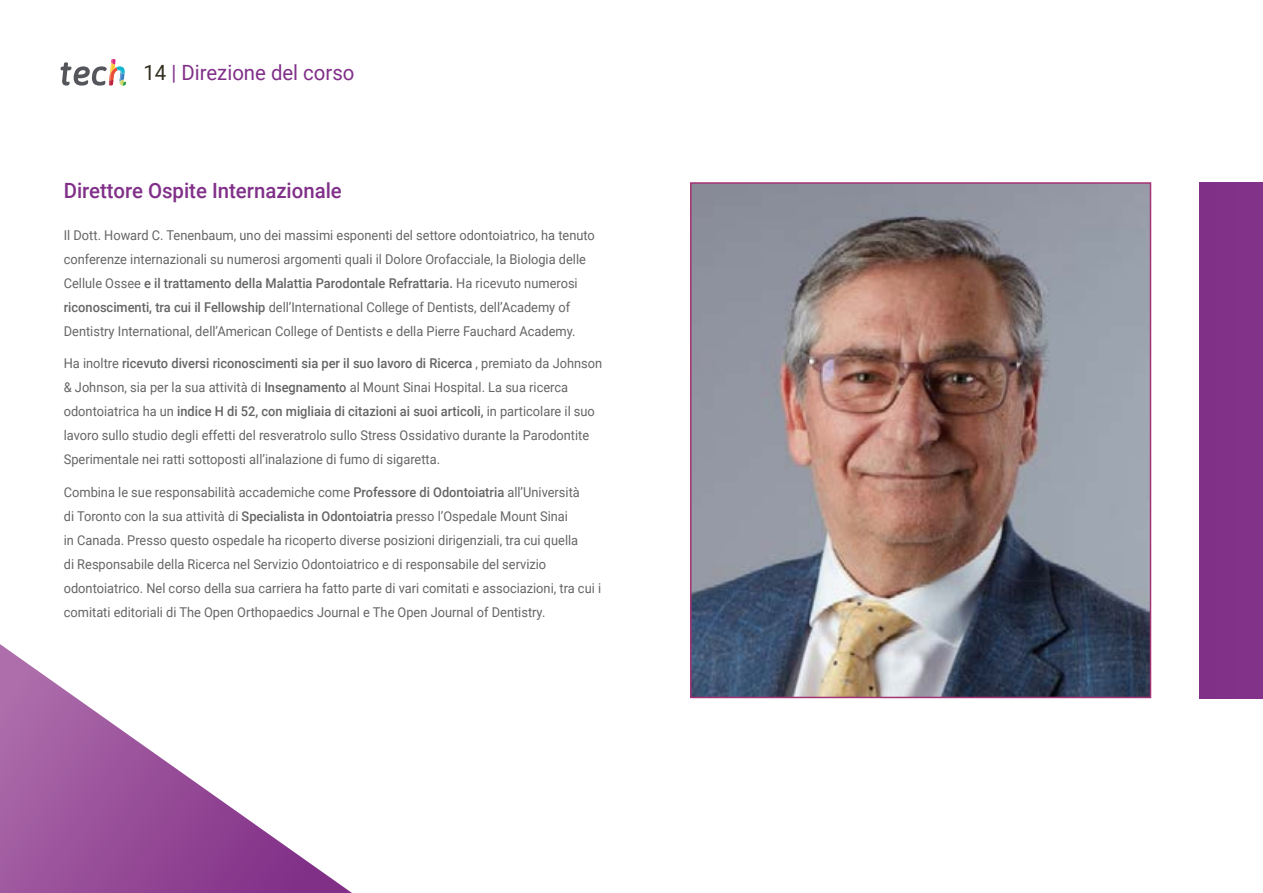
<style>
.page{position:relative;width:1263px;height:893px;background:#fff}
.page>*{position:absolute;margin:0;border:0;box-sizing:border-box;transform-origin:0 0}
.t1{font:500 21px "Roboto";color:#813089}
.t2{font:21px "Roboto";color:#813089}
.t3{font:13.5px/24px "Roboto";color:#656565;scale:.95 1}
.s1{color:#312e20}
.s2{font-weight:500}
</style>
<div class="page">
<div style="left:1199px;top:182px;width:64px;height:516px;background:#813188"></div>
<img style="left:693px;top:185px;width:455px;height:510px">
<div style="left:690px;top:182px;width:461px;height:516px;border:2px solid #a53274"></div>
<svg style="left:0;top:644px;width:352px;height:249px"></svg>
<svg style="left:61px;top:59px;width:65px;height:27px"></svg>
<h1 class="t2" style="left:144px;top:57px;width:213px"><span class="s1">14</span> | Direzione del corso</h1>
<h1 class="t1" style="left:64px;top:176px;width:280px">Direttore Ospite Internazionale</h1>
<p class="t3" style="left:64px;top:222px;width:561px">Il Dott. Howard C. Tenenbaum, uno dei massimi esponenti del settore odontoiatrico, ha tenuto conferenze internazionali su numerosi argomenti quali il Dolore Orofacciale, la Biologia delle Cellule Ossee <span class="s2">e il trattamento della Malattia Parodontale Refrattaria.</span> Ha ricevuto numerosi <span class="s2">riconoscimenti, tra cui il Fellowship</span> dell’International College of Dentists, dell’Academy of Dentistry International, dell’American College of Dentists e della Pierre Fauchard Academy.</p>
<p class="t3" style="left:64px;top:351px;width:568px">Ha inoltre <span class="s2">ricevuto diversi riconoscimenti sia per il suo lavoro di Ricerca</span> , premiato da Johnson &amp; Johnson, sia per la sua attività di <span class="s2">Insegnamento</span> al Mount Sinai Hospital. La sua ricerca odontoiatrica ha un <span class="s2">indice H di 52, con migliaia di citazioni ai suoi articoli,</span> in particolare il suo lavoro sullo studio degli effetti del resveratrolo sullo Stress Ossidativo durante la Parodontite Sperimentale nei ratti sottoposti all’inalazione di fumo di sigaretta.</p>
<p class="t3" style="left:64px;top:479px;width:567px">Combina le sue responsabilità accademiche come <span class="s2">Professore di Odontoiatria</span> all’Università<br>di Toronto con la sua attività di <span class="s2">Specialista in Odontoiatria</span> presso l’Ospedale Mount Sinai<br>in Canada. Presso questo ospedale ha ricoperto diverse posizioni dirigenziali, tra cui quella<br>di Responsabile della Ricerca nel Servizio Odontoiatrico e di responsabile del servizio odontoiatrico. Nel corso della sua carriera ha fatto parte di vari comitati e associazioni, tra cui i comitati editoriali di The Open Orthopaedics Journal e The Open Journal of Dentistry.</p>
</div>
